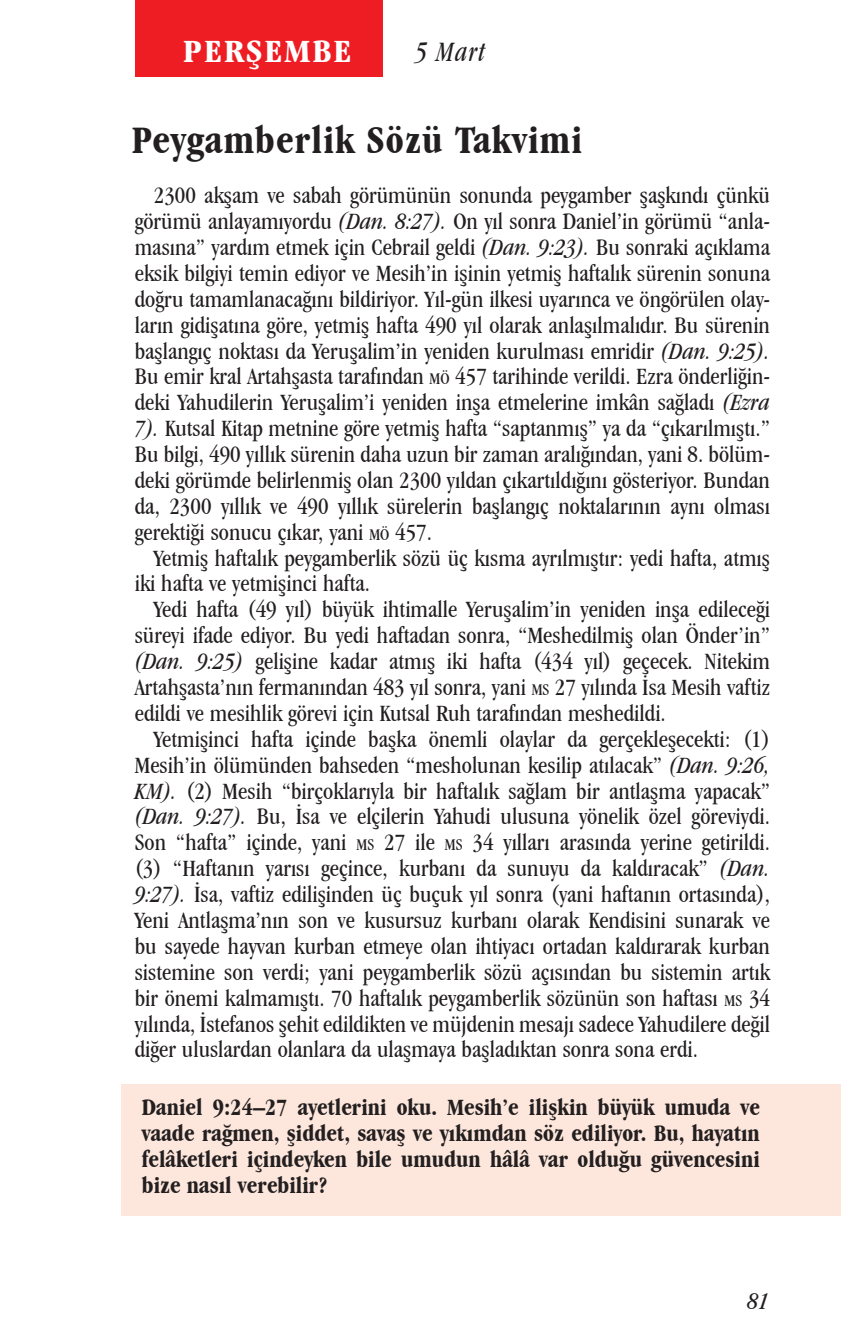
<style>
.page{position:relative;width:841px;height:1337px;background:#fff}
.page>*{position:absolute;margin:0;border:0;box-sizing:border-box;transform-origin:0 0}
.Day_Title{font:700 condensed 40.5px "Garamond IT Cby BT";letter-spacing:.025em;color:#231f20}
.Daily_Header{font:700 condensed 33.75px "Garamond IT Cby BT";letter-spacing:.05em;color:#fff;scale:1.1 1}
.Lesson_Dates{font:italic condensed 29.25px "Garamond IT Cby BT";color:#231f20;scale:.9 1}
.t1{font:italic condensed 24.75px "Garamond IT Cby BT";color:#231f20}
.Body{font:condensed 24.3px/25.9px "Garamond IT Cby BT";color:#231f20;text-align:justify}
.x-screened_box-text{font:700 condensed 24.3px/25.9px "Garamond IT Cby BT";color:#231f20;text-align:justify}
.s1{font-style:italic}
.s2{font-size:17.1px}
</style>
<div class="page">
<div style="left:135px;top:0;width:247px;height:76px;background:#ee1d23"></div>
<div style="left:121px;top:1083px;width:719px;height:132px;background:#fde7dc"></div>
<p class="Daily_Header" style="left:183px;top:31px;width:155px">PERŞEMBE</p>
<p class="Lesson_Dates" style="left:416px;top:35px;width:79px">5 Mart</p>
<p class="Day_Title" style="left:132px;top:116px;width:452px">Peygamberlik Sözü Takvimi</p>
<p class="Body" style="left:135px;top:182px;width:636px;text-indent:19px">2300 akşam ve sabah görümünün sonunda peygamber şaşkındı çünkü görümü anlayamıyordu <span class="s1">(Dan. 8:27).</span> On yıl sonra Daniel’in görümü “anla&shy;masına” yardım etmek için Cebrail geldi <span class="s1">(Dan. 9:23).</span> Bu sonraki açıklama eksik bilgiyi temin ediyor ve Mesih’in işinin yetmiş haftalık sürenin sonuna doğru tamamlanacağını bildiriyor. Yıl-gün ilkesi uyarınca ve öngörülen olay&shy;ların gidişatına göre, yetmiş hafta 490 yıl olarak anlaşılmalıdır. Bu sürenin başlangıç noktası da Yeruşalim’in yeniden kurulması emridir <span class="s1">(Dan. 9:25).<br></span>Bu emir kral Artahşasta tarafından <span class="s2">mö</span> 457 tarihinde verildi. Ezra önderliğin&shy;deki Yahudilerin Yeruşalim’i yeniden inşa etmelerine imkân sağladı <span class="s1">(Ezra 7).</span> Kutsal Kitap metnine göre yetmiş hafta “saptanmış” ya da “çıkarılmıştı.” Bu bilgi, 490 yıllık sürenin daha uzun bir zaman aralığından, yani 8. bölüm&shy;deki görümde belirlenmiş olan 2300 yıldan çıkartıldığını gösteriyor. Bundan da, 2300 yıllık ve 490 yıllık sürelerin başlangıç noktalarının aynı olması gerektiği sonucu çıkar, yani <span class="s2">mö</span> 457.</p>
<p class="Body" style="left:135px;top:544px;width:636px;text-indent:19px">Yetmiş haftalık peygamberlik sözü üç kısma ayrılmıştır: yedi hafta, atmış iki hafta ve yetmişinci hafta.</p>
<p class="Body" style="left:135px;top:596px;width:636px;text-indent:19px">Yedi hafta (49 yıl) büyük ihtimalle Yeruşalim’in yeniden inşa edileceği süreyi ifade ediyor. Bu yedi haftadan sonra, “Meshedilmiş olan Önder’in” <span class="s1">(Dan. 9:25)</span> gelişine kadar atmış iki hafta (434 yıl) geçecek. Nitekim Artahşasta’nın fermanından 483 yıl sonra, yani <span class="s2">ms</span> 27 yılında İsa Mesih vaftiz edildi ve mesihlik görevi için Kutsal Ruh tarafından meshedildi.</p>
<p class="Body" style="left:135px;top:726px;width:636px;text-indent:19px">Yetmişinci hafta içinde başka önemli olaylar da gerçekleşecekti: (1)<br>Mesih’in ölümünden bahseden “mesholunan kesilip atılacak” <span class="s1">(Dan. 9:26, KM).</span> (2) Mesih “birçoklarıyla bir haftalık sağlam bir antlaşma yapacak” <span class="s1">(Dan. 9:27).</span> Bu, İsa ve elçilerin Yahudi ulusuna yönelik özel göreviydi.<br>Son “hafta” içinde, yani <span class="s2">ms</span> 27 ile <span class="s2">ms</span> 34 yılları arasında yerine getirildi. (3) “Haftanın yarısı geçince, kurbanı da sunuyu da kaldıracak” <span class="s1">(Dan.<br>9:27).</span> İsa, vaftiz edilişinden üç buçuk yıl sonra (yani haftanın ortasında), Yeni Antlaşma’nın son ve kusursuz kurbanı olarak Kendisini sunarak ve bu sayede hayvan kurban etmeye olan ihtiyacı ortadan kaldırarak kurban sistemine son verdi; yani peygamberlik sözü açısından bu sistemin artık bir önemi kalmamıştı. 70 haftalık peygamberlik sözünün son haftası <span class="s2">ms</span> 34 yılında, İstefanos şehit edildikten ve müjdenin mesajı sadece Yahudilere değil diğer uluslardan olanlara da ulaşmaya başladıktan sonra sona erdi.</p>
<p class="x-screened_box-text" style="left:142px;top:1094px;width:619px">Daniel 9:24–27 ayetlerini oku. Mesih’e ilişkin büyük umuda ve vaade rağmen, şiddet, savaş ve yıkımdan söz ediliyor. Bu, hayatın felâketleri içindeyken bile umudun hâlâ var olduğu güvencesini bize nasıl verebilir?</p>
<p class="t1" style="left:747px;top:1286px;width:23px">81</p>
</div>
